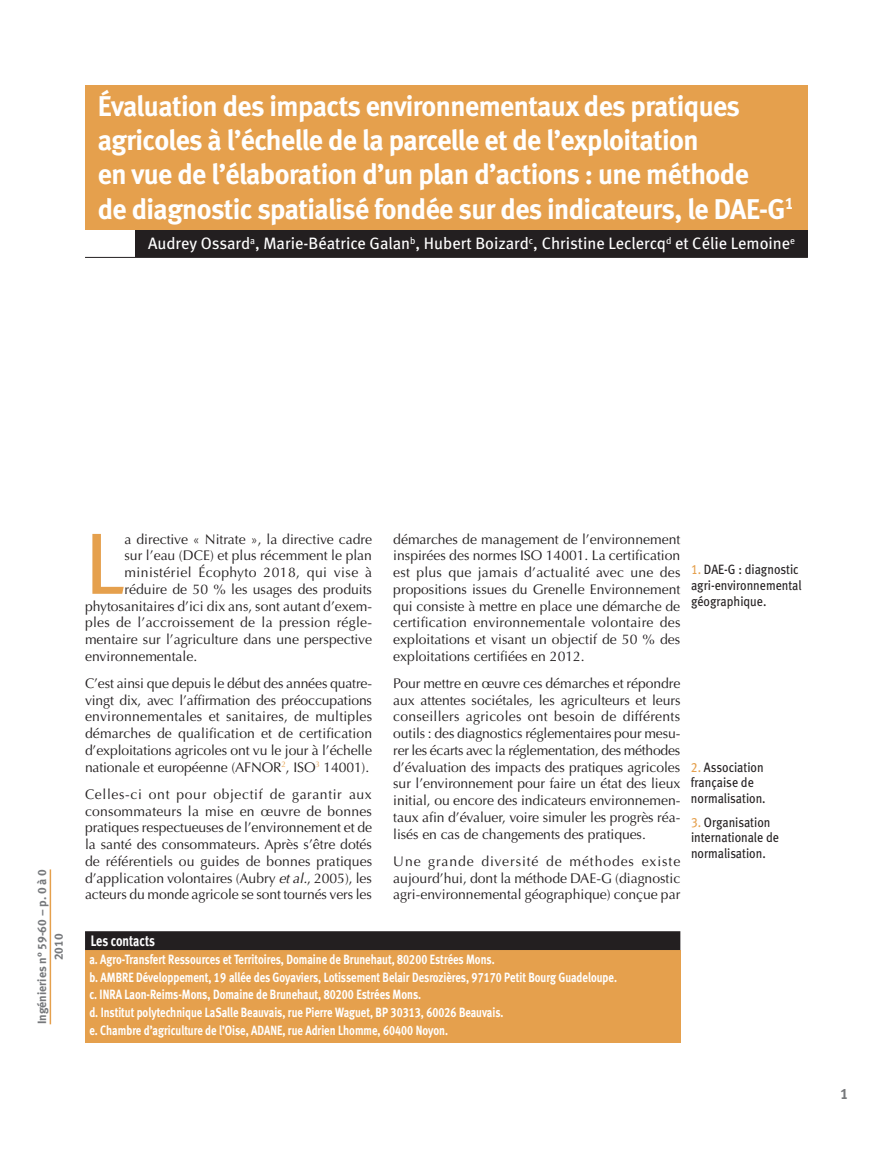
<style>
.page{position:relative;width:893px;height:1149px;background:#fff}
.page>*{position:absolute;margin:0;border:0;box-sizing:border-box;transform-origin:0 0}
.t1{font:86.85px "Meta Book LF";color:#e5a04d}
.t2{font:28.5px/34.2px "Meta Bold LF";letter-spacing:-.02em;color:#fff}
.t3{font:16.5px "Meta Book LF";color:#fff}
.t4{font:700 15.15px "Meta";letter-spacing:-.005em;color:#fff;scale:.81 1}
.t5{font:15px "Meta Bold LF";color:#76787b}
.t6{font:13.95px/16.8px "Optima";color:#231f20;text-align:justify}
.t7{font:13.95px "Optima";letter-spacing:.02em;color:#231f20}
.t8{font:13.95px "Optima";letter-spacing:.03em;color:#231f20}
.t9{font:13.5px/15.8px "Meta Book LF";color:#231f20;scale:.9 1}
.t10{font:13.35px/17.5px "Meta Bold LF";color:#fff;scale:.81 1}
.t11{font:12px/16.5px "Meta Bold LF";color:#76787b;text-align:center}
.s1{font-style:italic}
.s2{color:#e5a04d}
</style>
<div class="page">
<div style="left:135px;top:230px;width:673px;height:27px;background:#231f20"></div>
<div style="left:85px;top:85px;width:723px;height:145px;background:#e5a04d"></div>
<hr style="left:85px;top:257px;width:723px;height:1px;background:#231f20">
<div style="left:85px;top:949px;width:595px;height:93px;background:#e5a04d"></div>
<div style="left:86px;top:931px;width:594px;height:17px;background:#231f20"></div>
<div style="left:85px;top:930px;width:595px;height:19px;border:2px solid #231f20"></div>
<hr style="left:50px;top:869px;width:1px;height:154px;background:#e5a04d">
<h2 class="t2" style="left:98px;top:89px;width:698px">Évaluation des impacts environnementaux des pratiques agricoles à l’échelle de la parcelle et de l’exploitation<br>en vue de l’élaboration d’un plan d’actions : une méthode<br>de diagnostic spatialisé fondée sur des indicateurs, le DAE-G<sup>1</sup></h2>
<p class="t3" style="left:148px;top:233px;width:649px">Audrey Ossard<sup>a</sup>, Marie-Béatrice Galan<sup>b</sup>, Hubert Boizard<sup>c</sup>, Christine Leclercq<sup>d</sup> et Célie Lemoine<sup>e</sup></p>
<p class="t11" style="left:34px;top:1023px;width:156px;rotate:-90deg">Ingénieries n° 59-60 – p. 0 à 0<br>2010</p>
<h1 class="t1" style="left:85px;top:512px;width:41px">L</h1>
<p class="t6" style="left:125px;top:530px;width:249px">a directive « Nitrate », la directive cadre</p>
<p class="t6" style="left:125px;top:547px;width:249px">sur l’eau (DCE) et plus récemment le plan</p>
<p class="t8" style="left:125px;top:564px;width:249px">ministériel Écophyto 2018, qui vise à</p>
<p class="t6" style="left:125px;top:580px;width:249px">réduire de 50 % les usages des produits</p>
<p class="t6" style="left:85px;top:597px;width:289px">phytosanitaires d’ici dix ans, sont autant d’exem-</p>
<p class="t7" style="left:85px;top:614px;width:289px">ples de l’accroissement de la pression régle-</p>
<p class="t6" style="left:85px;top:631px;width:288px">mentaire sur l’agriculture dans une perspective</p>
<p class="t6" style="left:85px;top:647px;width:114px">environnementale.</p>
<p class="t6" style="left:85px;top:674px;width:289px">C’est ainsi que depuis le début des années quatre&shy;vingt dix, avec l’affirmation des préoccupations environnementales et sanitaires, de multiples démarches de qualification et de certification d’exploitations agricoles ont vu le jour à l’échelle nationale et européenne (AFNOR<sup>2</sup>, ISO<sup>3</sup> 14001).</p>
<p class="t6" style="left:85px;top:785px;width:289px">Celles-ci ont pour objectif de garantir aux consommateurs la mise en œuvre de bonnes pratiques respectueuses de l’environnement et de la santé des consommateurs. Après s’être dotés de référentiels ou guides de bonnes pratiques d’application volontaires (Aubry <span class="s1">et al.</span>, 2005), les acteurs du monde agricole se sont tournés vers les</p>
<p class="t6" style="left:393px;top:530px;width:289px">démarches de management de l’environnement inspirées des normes ISO 14001. La certification est plus que jamais d’actualité avec une des propositions issues du Grenelle Environnement qui consiste à mettre en place une démarche de certification environnementale volontaire des exploitations et visant un objectif de 50 % des exploitations certifiées en 2012.</p>
<p class="t6" style="left:393px;top:674px;width:289px">Pour mettre en œuvre ces démarches et répondre aux attentes sociétales, les agriculteurs et leurs conseillers agricoles ont besoin de différents outils : des diagnostics réglementaires pour mesu&shy;rer les écarts avec la réglementation, des méthodes d’évaluation des impacts des pratiques agricoles sur l’environnement pour faire un état des lieux initial, ou encore des indicateurs environnemen&shy;taux afin d’évaluer, voire simuler les progrès réa&shy;lisés en cas de changements des pratiques.</p>
<p class="t6" style="left:393px;top:852px;width:289px">Une grande diversité de méthodes existe aujourd’hui, dont la méthode DAE-G (diagnostic agri-environnemental géographique) conçue par</p>
<p class="t9" style="left:691px;top:561px;width:124px"><span class="s2">1.</span> DAE-G : diagnostic agri-environnemental géographique.</p>
<p class="t9" style="left:691px;top:758px;width:85px"><span class="s2">2.</span> Association française de normalisation.</p>
<p class="t9" style="left:691px;top:813px;width:99px"><span class="s2">3.</span> Organisation internationale de normalisation.</p>
<p class="t4" style="left:91px;top:931px;width:81px">Les contacts</p>
<p class="t10" style="left:89px;top:950px;width:653px">a. Agro-Transfert Ressources et Territoires, Domaine de Brunehaut, 80200 Estrées Mons.<br>b. AMBRE Développement, 19 allée des Goyaviers, Lotissement Belair Desrozières, 97170 Petit Bourg Guadeloupe. c. INRA Laon-Reims-Mons, Domaine de Brunehaut, 80200 Estrées Mons.<br>d. Institut polytechnique LaSalle Beauvais, rue Pierre Waguet, BP 30313, 60026 Beauvais.<br>e. Chambre d’agriculture de l’Oise, ADANE, rue Adrien Lhomme, 60400 Noyon.</p>
<p class="t5" style="left:840px;top:1084px;width:10px">1</p>
</div>
